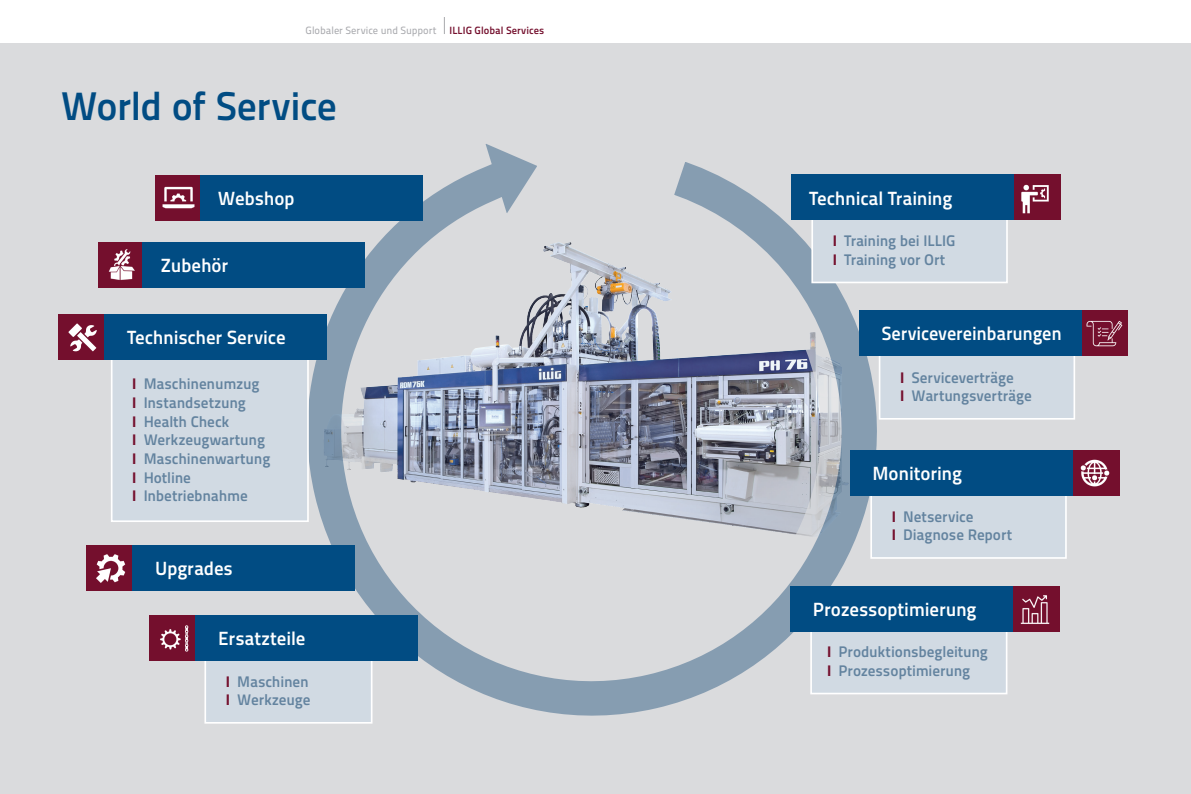
<style>
.page{position:relative;width:1191px;height:794px;background:#fff}
.page>*{position:absolute;margin:0;border:0;box-sizing:border-box;transform-origin:0 0}
.t1{font:40px "Titillium Maps 26 L 750 wt";letter-spacing:-.015em;color:#014c83}
.t2{font:19.1px "Titillium Maps 26 L 750 wt";letter-spacing:-.01em;color:#fff}
.t3{font:15.3px/18.7px "Titillium Maps 26 L 750 wt";letter-spacing:-.01em;color:#63839f}
.t4{font:10.5px "Titillium Maps 26 L 500 wt";color:#a8a9ad}
.s1{font-family:"Titillium Maps 26 L 750 wt";color:#740f2d}
.s2{font-family:"Titillium Maps 26 L 999 wt";color:#740f2d}
</style>
<div class="page">
<div style="left:3px;top:0;width:592px;height:794px;background:#dadbdd"></div>
<div style="left:595px;top:0;width:596px;height:794px;background:#dadbdd"></div>
<div style="left:0;top:0;width:1191px;height:43px;background:#fff"></div>
<svg style="left:444px;top:17px;width:1px;height:17px"></svg>
<svg style="left:271px;top:144px;width:645px;height:580px"></svg>
<div style="left:812px;top:210px;width:195px;height:72px;background:#d1dae3"></div>
<div style="left:811px;top:209px;width:196px;height:74px;border:2px solid #fff"></div>
<div style="left:827px;top:174px;width:233px;height:46px;background:#740f2d"></div>
<div style="left:791px;top:174px;width:222px;height:46px;background:#014c83"></div>
<img style="left:1021px;top:184px;width:28px;height:30px">
<div style="left:871px;top:485px;width:195px;height:73px;background:#d1dae3"></div>
<div style="left:870px;top:484px;width:196px;height:75px;border:2px solid #fff"></div>
<div style="left:885px;top:450px;width:234px;height:46px;background:#740f2d"></div>
<div style="left:850px;top:450px;width:222px;height:46px;background:#014c83"></div>
<img style="left:1080px;top:459px;width:30px;height:28px">
<div style="left:879px;top:346px;width:195px;height:73px;background:#d1dae3"></div>
<div style="left:878px;top:345px;width:197px;height:74px;border:2px solid #fff"></div>
<div style="left:859px;top:310px;width:222px;height:46px;background:#014c83"></div>
<img style="left:1081px;top:310px;width:47px;height:46px">
<div style="left:811px;top:621px;width:195px;height:72px;background:#d1dae3"></div>
<div style="left:810px;top:620px;width:197px;height:74px;border:2px solid #fff"></div>
<div style="left:826px;top:586px;width:233px;height:46px;background:#740f2d"></div>
<div style="left:790px;top:586px;width:223px;height:46px;background:#014c83"></div>
<img style="left:1020px;top:595px;width:30px;height:29px">
<div style="left:87px;top:545px;width:233px;height:46px;background:#740f2d"></div>
<div style="left:133px;top:545px;width:222px;height:46px;background:#014c83"></div>
<img style="left:96px;top:554px;width:30px;height:29px">
<div style="left:98px;top:242px;width:233px;height:46px;background:#740f2d"></div>
<div style="left:143px;top:242px;width:222px;height:46px;background:#014c83"></div>
<img style="left:108px;top:249px;width:27px;height:31px">
<div style="left:200px;top:174px;width:222px;height:46px;background:#014c83"></div>
<img style="left:156px;top:174px;width:46px;height:46px">
<div style="left:205px;top:650px;width:167px;height:73px;background:#d1dae3"></div>
<div style="left:204px;top:649px;width:168px;height:74px;border:2px solid #fff"></div>
<div style="left:150px;top:615px;width:233px;height:46px;background:#740f2d"></div>
<div style="left:196px;top:615px;width:222px;height:46px;background:#014c83"></div>
<img style="left:160px;top:625px;width:29px;height:27px">
<div style="left:112px;top:340px;width:196px;height:181px;background:#d1dae3"></div>
<div style="left:111px;top:339px;width:198px;height:183px;border:2px solid #fff"></div>
<div style="left:59px;top:314px;width:233px;height:46px;background:#740f2d"></div>
<div style="left:105px;top:314px;width:222px;height:46px;background:#014c83"></div>
<img style="left:68px;top:323px;width:29px;height:29px">
<p class="t4" style="left:306px;top:22px;width:240px">Globaler Service und Support <span class="s1">ILLIG Global Services</span></p>
<h1 class="t1" style="left:61px;top:76px;width:278px">World of Service</h1>
<p class="t2" style="left:218px;top:183px;width:78px">Webshop</p>
<p class="t2" style="left:161px;top:251px;width:69px">Zubehör</p>
<p class="t2" style="left:127px;top:323px;width:160px">Technischer Service</p>
<p class="t3" style="left:132px;top:373px;width:140px"><span class="s2">I</span> Maschinenumzug<br><span class="s2">I</span> Instandsetzung<br><span class="s2">I</span> Health Check<br><span class="s2">I</span> Werkzeugwartung<br><span class="s2">I</span> Maschinenwartung<br><span class="s2">I</span> Hotline<br><span class="s2">I</span> Inbetriebnahme</p>
<p class="t2" style="left:155px;top:554px;width:79px">Upgrades</p>
<p class="t2" style="left:218px;top:623px;width:89px">Ersatzteile</p>
<p class="t3" style="left:226px;top:671px;width:86px"><span class="s2">I</span> Maschinen<br><span class="s2">I</span> Werkzeuge</p>
<p class="t2" style="left:809px;top:183px;width:145px">Technical Training</p>
<p class="t3" style="left:832px;top:231px;width:124px"><span class="s2">I</span> Training bei ILLIG<br><span class="s2">I</span> Training vor Ort</p>
<p class="t2" style="left:881px;top:319px;width:182px">Servicevereinbarungen</p>
<p class="t3" style="left:900px;top:367px;width:133px"><span class="s2">I</span> Serviceverträge<br><span class="s2">I</span> Wartungsverträge</p>
<p class="t2" style="left:872px;top:459px;width:91px">Monitoring</p>
<p class="t3" style="left:891px;top:506px;width:122px"><span class="s2">I</span> Netservice<br><span class="s2">I</span> Diagnose Report</p>
<p class="t2" style="left:813px;top:595px;width:165px">Prozessoptimierung</p>
<p class="t3" style="left:827px;top:641px;width:162px"><span class="s2">I</span> Produktionsbegleitung<br><span class="s2">I</span> Prozessoptimierung</p>
</div>
